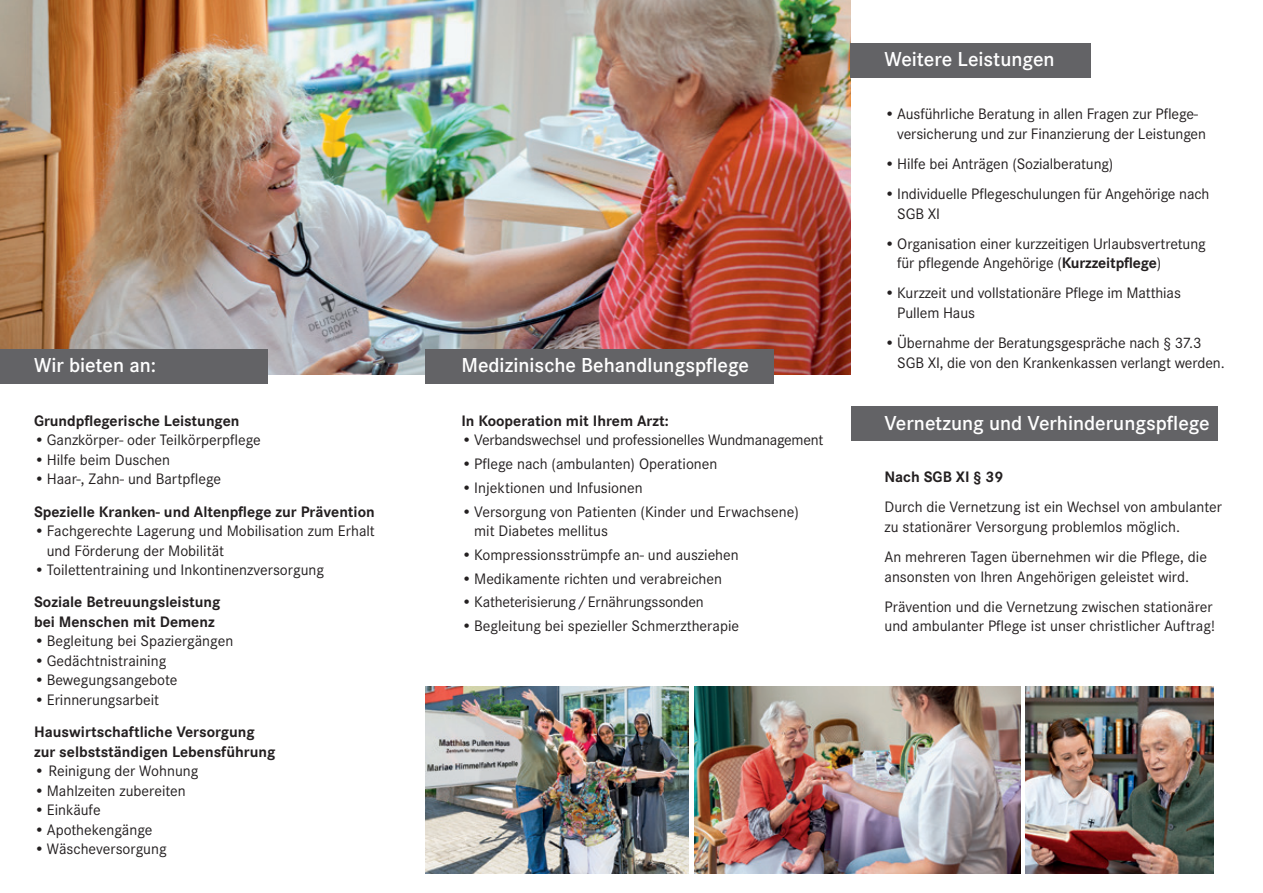
<style>
.page{position:relative;width:1263px;height:893px;background:#fff}
.page>*{position:absolute;margin:0;border:0;box-sizing:border-box;transform-origin:0 0}
.t1{font:600 21px "Corporate S";color:#fff}
.t2{font:15.75px/19.5px "Corporate S";color:#231f20}
.t3{font:700 15.75px "Corporate S";color:#231f20}
.s1{font-weight:700}
</style>
<div class="page">
<img style="left:0;top:0;width:850px;height:374px">
<div style="left:0;top:350px;width:268px;height:34px;background:#636366"></div>
<img style="left:425px;top:686px;width:264px;height:188px">
<img style="left:694px;top:687px;width:326px;height:187px">
<div style="left:850px;top:406px;width:367px;height:34px;background:#636366"></div>
<div style="left:425px;top:350px;width:349px;height:34px;background:#636366"></div>
<div style="left:850px;top:43px;width:241px;height:34px;background:#636366"></div>
<img style="left:1026px;top:687px;width:187px;height:187px">
<p class="t1" style="left:34px;top:353px;width:124px">Wir bieten an:</p>
<p class="t3" style="left:34px;top:411px;width:207px">Grundpflegerische Leistungen</p>
<p class="t2" style="left:34px;top:430px;width:228px">•Ganzkörper- oder Teilkörperpflege</p>
<p class="t2" style="left:34px;top:450px;width:138px">•Hilfe beim Duschen</p>
<p class="t2" style="left:34px;top:469px;width:189px">•Haar-, Zahn- und Bartpflege</p>
<p class="t3" style="left:34px;top:502px;width:342px">Spezielle Kranken- und Altenpflege zur Prävention</p>
<p class="t2" style="left:47px;top:521px;width:330px;text-indent:-13px">•Fachgerechte Lagerung und Mobilisation zum Erhalt und Förderung der Mobilität</p>
<p class="t2" style="left:34px;top:560px;width:292px">•Toilettentraining und Inkontinenzversorgung</p>
<p class="t3" style="left:34px;top:593px;width:188px">Soziale Betreuungsleistung</p>
<p class="t3" style="left:34px;top:613px;width:182px">bei Menschen mit Demenz</p>
<p class="t2" style="left:34px;top:631px;width:201px">•Begleitung bei Spaziergängen</p>
<p class="t2" style="left:34px;top:651px;width:134px">•Gedächtnistraining</p>
<p class="t2" style="left:34px;top:670px;width:145px">•Bewegungsangebote</p>
<p class="t2" style="left:34px;top:690px;width:127px">•Erinnerungsarbeit</p>
<p class="t3" style="left:34px;top:723px;width:222px">Hauswirtschaftliche Versorgung</p>
<p class="t3" style="left:34px;top:742px;width:243px">zur selbstständigen Lebensführung</p>
<p class="t2" style="left:34px;top:761px;width:166px">• Reinigung der Wohnung</p>
<p class="t2" style="left:34px;top:781px;width:153px">•Mahlzeiten zubereiten</p>
<p class="t2" style="left:34px;top:800px;width:68px">•Einkäufe</p>
<p class="t2" style="left:34px;top:820px;width:120px">•Apothekengänge</p>
<p class="t2" style="left:34px;top:839px;width:134px">•Wäscheversorgung</p>
<p class="t1" style="left:461px;top:353px;width:289px">Medizinische Behandlungspflege</p>
<p class="t3" style="left:461px;top:411px;width:209px">In Kooperation mit Ihrem Arzt:</p>
<p class="t2" style="left:461px;top:430px;width:364px">• Verbandswechsel und professionelles Wundmanagement</p>
<p class="t2" style="left:461px;top:454px;width:258px">•Pflege nach (ambulanten) Operationen</p>
<p class="t2" style="left:461px;top:478px;width:183px">•Injektionen und Infusionen</p>
<p class="t2" style="left:474px;top:502px;width:326px;text-indent:-13px">•Versorgung von Patienten (Kinder und Erwachsene) mit Diabetes mellitus</p>
<p class="t2" style="left:461px;top:545px;width:279px">•Kompressionsstrümpfe an- und ausziehen</p>
<p class="t2" style="left:461px;top:569px;width:262px">•Medikamente richten und verabreichen</p>
<p class="t2" style="left:461px;top:592px;width:244px">•Katheterisierung/Ernährungssonden</p>
<p class="t2" style="left:461px;top:616px;width:279px">•Begleitung bei spezieller Schmerztherapie</p>
<p class="t1" style="left:884px;top:47px;width:172px">Weitere Leistungen</p>
<p class="t2" style="left:897px;top:105px;width:310px;text-indent:-13px">•Ausführliche Beratung in allen Fragen zur Pflege&shy;versicherung und zur Finanzierung der Leistungen</p>
<p class="t2" style="left:884px;top:154px;width:230px">•Hilfe bei Anträgen (Sozialberatung)</p>
<p class="t2" style="left:897px;top:184px;width:314px;text-indent:-13px">•Individuelle Pflegeschulungen für Angehörige nach<br>SGB XI</p>
<p class="t2" style="left:897px;top:234px;width:310px;text-indent:-13px">•Organisation einer kurzzeitigen Urlaubsvertretung für pflegende Angehörige (<span class="s1">Kurzzeitpflege</span>)</p>
<p class="t2" style="left:897px;top:284px;width:285px;text-indent:-13px">•Kurzzeit und vollstationäre Pflege im Matthias<br>Pullem Haus</p>
<p class="t2" style="left:897px;top:333px;width:329px;text-indent:-13px">•Übernahme der Beratungsgespräche nach § 37.3<br>SGB XI, die von den Krankenkassen verlangt werden.</p>
<p class="t1" style="left:884px;top:411px;width:327px">Vernetzung und Verhinderungspflege</p>
<p class="t3" style="left:884px;top:468px;width:120px">Nach SGB XI § 39</p>
<p class="t2" style="left:884px;top:498px;width:339px">Durch die Vernetzung ist ein Wechsel von ambulanter zu stationärer Versorgung problemlos möglich.</p>
<p class="t2" style="left:884px;top:547px;width:324px">An mehreren Tagen übernehmen wir die Pflege, die ansonsten von Ihren Angehörigen geleistet wird.</p>
<p class="t2" style="left:884px;top:597px;width:332px">Prävention und die Vernetzung zwischen stationärer und ambulanter Pflege ist unser christlicher Auftrag!</p>
</div>
